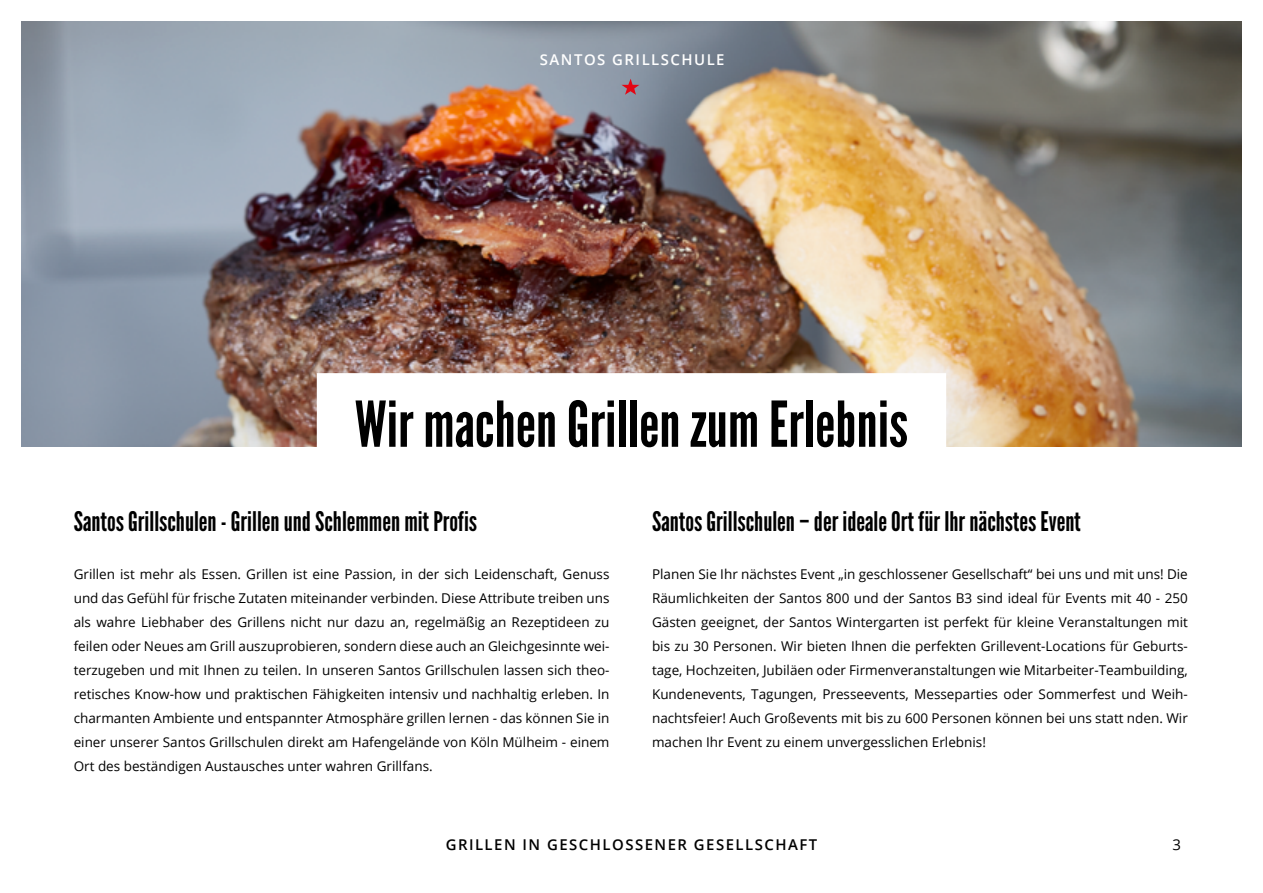
<style>
.page{position:relative;width:1263px;height:893px;background:#fff}
.page>*{position:absolute;margin:0;border:0;box-sizing:border-box;transform-origin:0 0}
.t1{font:63px "League Gothic";color:#000}
.t2{font:27px "League Gothic";color:#000}
.t3{font:600 14.85px "Open Sans";letter-spacing:.1em;color:#000}
.t4{font:600 14.85px "Open Sans";letter-spacing:.1em;color:#fff}
.t5{font:14.85px "Open Sans";color:#000}
.t6{font:13.5px/24px "Open Sans";color:#000;text-align:justify}
</style>
<div class="page">
<img style="left:21px;top:21px;width:1221px;height:425px">
<svg style="left:621px;top:79px;width:18px;height:16px"></svg>
<div style="left:317px;top:373px;width:629px;height:276px;background:#fff"></div>
<p class="t4" style="left:540px;top:50px;width:186px">SANTOS GRILLSCHULE</p>
<h1 class="t1" style="left:355px;top:387px;width:555px">Wir machen Grillen zum Erlebnis</h1>
<h2 class="t2" style="left:74px;top:505px;width:405px">Santos Grillschulen - Grillen und Schlemmen mit Profis</h2>
<p class="t6" style="left:74px;top:562px;width:537px">Grillen ist mehr als Essen. Grillen ist eine Passion, in der sich Leidenschaft, Genuss und das Gefühl für frische Zutaten miteinander verbinden. Diese Attribute treiben uns als wahre Liebhaber des Grillens nicht nur dazu an, regelmäßig an Rezeptideen zu feilen oder Neues am Grill auszuprobieren, sondern diese auch an Gleichgesinnte wei&shy;terzugeben und mit Ihnen zu teilen. In unseren Santos Grillschulen lassen sich theo&shy;retisches Know-how und praktischen Fähigkeiten intensiv und nachhaltig erleben. In charmanten Ambiente und entspannter Atmosphäre grillen lernen - das können Sie in einer unserer Santos Grillschulen direkt am Hafengelände von Köln Mülheim - einem Ort des beständigen Austausches unter wahren Grillfans.</p>
<h2 class="t2" style="left:652px;top:505px;width:430px">Santos Grillschulen – der ideale Ort für Ihr nächstes Event</h2>
<p class="t6" style="left:652px;top:562px;width:537px">Planen Sie Ihr nächstes Event „in geschlossener Gesellschaft“ bei uns und mit uns! Die Räumlichkeiten der Santos 800 und der Santos B3 sind ideal für Events mit 40 - 250<br>Gästen geeignet, der Santos Wintergarten ist perfekt für kleine Veranstaltungen mit bis zu 30 Personen. Wir bieten Ihnen die perfekten Grillevent-Locations für Geburts&shy;tage, Hochzeiten, Jubiläen oder Firmenveranstaltungen wie Mitarbeiter-Teambuilding, Kundenevents, Tagungen, Presseevents, Messeparties oder Sommerfest und Weih&shy;nachtsfeier! Auch Großevents mit bis zu 600 Personen können bei uns statt nden. Wir machen Ihr Event zu einem unvergesslichen Erlebnis!</p>
<p class="t3" style="left:446px;top:835px;width:373px">GRILLEN IN GESCHLOSSENER GESELLSCHAFT</p>
<p class="t5" style="left:1172px;top:835px;width:10px">3</p>
</div>
